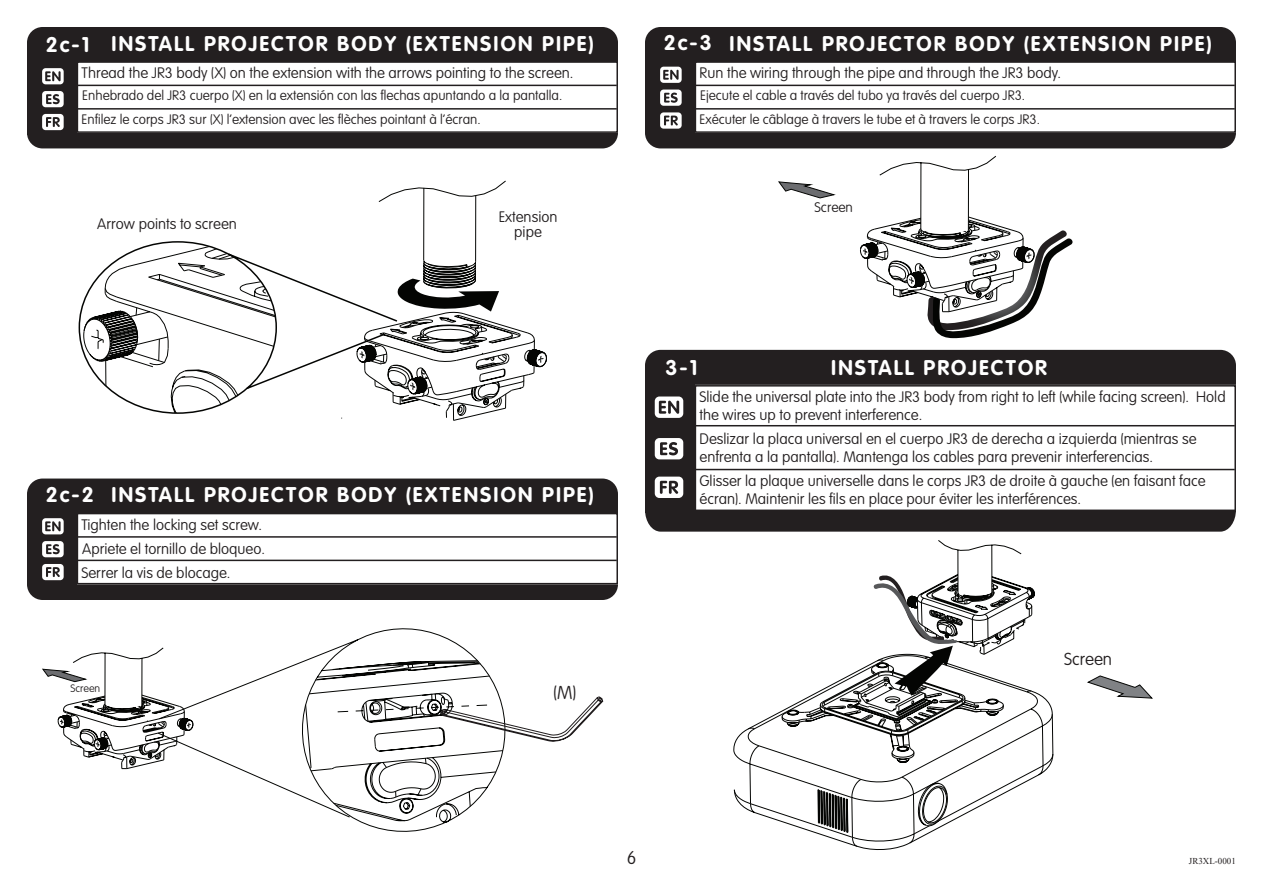
<style>
.page{position:relative;width:1263px;height:893px;background:#fff}
.page>*{position:absolute;margin:0;border:0;box-sizing:border-box;transform-origin:0 0}
.t1{font:700 21px "VAG Rounded Std";letter-spacing:.1em;color:#fff}
.t2{font:100 18.3px "VAG Rounded Std";color:#231f20}
.t3{font:100 18px "VAG Rounded Std";color:#231f20}
.t4{font:100 17.1px "VAG Rounded Std";color:#231f20}
.t5{font:100 15px/18px "VAG Rounded Std";color:#231f20}
.t6{font:100 13.8px "VAG Rounded Std";color:#231f20}
.t7{font:100 13.5px "VAG Rounded Std";color:#231f20}
.t8{font:100 10.65px "VAG Rounded Std";color:#231f20}
.t9{font:9px "Times New Roman";color:#231f20}
</style>
<div class="page">
<div style="left:645px;top:27px;width:591px;height:34px;background:#231f20"></div>
<div style="left:645px;top:59px;width:50px;height:74px;background:#231f20"></div>
<div style="left:695px;top:61px;width:541px;height:72px;border:2px solid #231f20"></div>
<hr style="left:696px;top:85px;width:539px;height:1px;background:#231f20">
<hr style="left:696px;top:108px;width:539px;height:2px;background:#231f20">
<div style="left:660px;top:90px;width:22px;height:16px;background:#fff;border-radius:3px"></div>
<svg style="left:664px;top:93px;width:14px;height:10px"></svg>
<div style="left:660px;top:112px;width:22px;height:17px;background:#fff;border-radius:3px"></div>
<svg style="left:664px;top:116px;width:14px;height:9px"></svg>
<div style="left:660px;top:67px;width:22px;height:16px;background:#fff;border-radius:3px"></div>
<svg style="left:663px;top:70px;width:15px;height:10px"></svg>
<div style="left:645px;top:133px;width:591px;height:15px;background:#231f20"></div>
<svg style="left:860px;top:156px;width:213px;height:182px"></svg>
<svg style="left:778px;top:182px;width:57px;height:16px"></svg>
<div style="left:645px;top:350px;width:591px;height:35px;background:#231f20"></div>
<div style="left:645px;top:383px;width:50px;height:130px;background:#231f20"></div>
<div style="left:695px;top:385px;width:541px;height:127px;border:2px solid #231f20"></div>
<hr style="left:696px;top:425px;width:539px;height:1px;background:#231f20">
<hr style="left:696px;top:469px;width:539px;height:1px;background:#231f20">
<div style="left:655px;top:438px;width:28px;height:21px;background:#fff;border-radius:5px"></div>
<svg style="left:660px;top:442px;width:18px;height:13px"></svg>
<div style="left:655px;top:477px;width:28px;height:21px;background:#fff;border-radius:5px"></div>
<svg style="left:660px;top:481px;width:18px;height:13px"></svg>
<svg style="left:655px;top:396px;width:28px;height:22px"></svg>
<svg style="left:659px;top:401px;width:20px;height:13px"></svg>
<div style="left:645px;top:510px;width:591px;height:22px;background:#231f20"></div>
<svg style="left:957px;top:692px;width:96px;height:127px"></svg>
<svg style="left:750px;top:710px;width:207px;height:137px"></svg>
<svg style="left:1087px;top:676px;width:65px;height:22px"></svg>
<svg style="left:782px;top:540px;width:253px;height:223px"></svg>
<div style="left:27px;top:27px;width:591px;height:34px;background:#231f20"></div>
<div style="left:27px;top:61px;width:50px;height:73px;background:#231f20"></div>
<div style="left:77px;top:61px;width:541px;height:72px;border:2px solid #231f20"></div>
<hr style="left:78px;top:85px;width:539px;height:1px;background:#231f20">
<hr style="left:78px;top:108px;width:539px;height:2px;background:#231f20">
<div style="left:42px;top:91px;width:22px;height:16px;background:#fff;border-radius:3px"></div>
<svg style="left:46px;top:94px;width:14px;height:10px"></svg>
<div style="left:42px;top:114px;width:22px;height:16px;background:#fff;border-radius:3px"></div>
<svg style="left:46px;top:117px;width:14px;height:10px"></svg>
<div style="left:42px;top:68px;width:22px;height:16px;background:#fff;border-radius:3px"></div>
<svg style="left:45px;top:71px;width:16px;height:10px"></svg>
<div style="left:27px;top:133px;width:591px;height:15px;background:#231f20"></div>
<svg style="left:42px;top:651px;width:116px;height:118px"></svg>
<svg style="left:158px;top:628px;width:320px;height:204px"></svg>
<svg style="left:305px;top:660px;width:298px;height:161px"></svg>
<svg style="left:78px;top:241px;width:279px;height:173px"></svg>
<svg style="left:357px;top:180px;width:190px;height:241px"></svg>
<div style="left:27px;top:479px;width:591px;height:34px;background:#231f20"></div>
<div style="left:27px;top:511px;width:50px;height:73px;background:#231f20"></div>
<div style="left:77px;top:513px;width:541px;height:71px;border:2px solid #231f20"></div>
<hr style="left:78px;top:536px;width:539px;height:2px;background:#231f20">
<hr style="left:78px;top:560px;width:539px;height:1px;background:#231f20">
<div style="left:42px;top:541px;width:22px;height:16px;background:#fff;border-radius:3px"></div>
<svg style="left:46px;top:544px;width:14px;height:10px"></svg>
<div style="left:42px;top:564px;width:22px;height:16px;background:#fff;border-radius:3px"></div>
<svg style="left:46px;top:567px;width:14px;height:10px"></svg>
<div style="left:42px;top:518px;width:22px;height:16px;background:#fff;border-radius:3px"></div>
<svg style="left:45px;top:521px;width:16px;height:10px"></svg>
<svg style="left:27px;top:584px;width:591px;height:16px;background:#282425"></svg>
<p class="t1" style="left:46px;top:32px;width:46px">2c-1</p>
<p class="t1" style="left:112px;top:31px;width:484px">INSTALL PROJECTOR BODY (EXTENSION PIPE)</p>
<p class="t5" style="left:82px;top:64px;width:493px">Thread the JR3 body (X) on the extension with the arrows pointing to the screen.</p>
<p class="t7" style="left:82px;top:88px;width:481px">Enhebrado del JR3 cuerpo (X) en la extensión con las flechas apuntando a la pantalla.</p>
<p class="t7" style="left:82px;top:111px;width:401px">Enfilez le corps JR3 sur (X) l’extension avec les flèches pointant à l’écran.</p>
<p class="t5" style="left:97px;top:215px;width:141px">Arrow points to screen</p>
<p class="t5" style="left:499px;top:210px;width:60px;line-height:15px;text-align:center">Extension pipe</p>
<p class="t1" style="left:46px;top:482px;width:50px">2c-2</p>
<p class="t1" style="left:112px;top:483px;width:484px">INSTALL PROJECTOR BODY (EXTENSION PIPE)</p>
<p class="t5" style="left:82px;top:516px;width:182px">Tighten the locking set screw.</p>
<p class="t5" style="left:82px;top:541px;width:184px">Apriete el tornillo de bloqueo.</p>
<p class="t5" style="left:82px;top:564px;width:150px">Serrer la vis de blocage.</p>
<p class="t8" style="left:71px;top:683px;width:31px">Screen</p>
<p class="t2" style="left:553px;top:682px;width:24px">(M)</p>
<p class="t1" style="left:664px;top:31px;width:50px">2c-3</p>
<p class="t1" style="left:730px;top:31px;width:484px">INSTALL PROJECTOR BODY (EXTENSION PIPE)</p>
<p class="t5" style="left:700px;top:64px;width:363px">Run the wiring through the pipe and through the JR3 body.</p>
<p class="t7" style="left:700px;top:88px;width:326px">Ejecute el cable a través del tubo ya través del cuerpo JR3.</p>
<p class="t7" style="left:700px;top:111px;width:342px">Exécuter le câblage à travers le tube et à travers le corps JR3.</p>
<p class="t6" style="left:814px;top:199px;width:40px">Screen</p>
<p class="t1" style="left:665px;top:355px;width:34px">3-1</p>
<p class="t1" style="left:831px;top:355px;width:217px">INSTALL PROJECTOR</p>
<p class="t5" style="left:700px;top:388px;width:528px">Slide the universal plate into the JR3 body from right to left (while facing screen). Hold the wires up to prevent interference.</p>
<p class="t5" style="left:700px;top:430px;width:498px">Deslizar la placa universal en el cuerpo JR3 de derecha a izquierda (mientras se enfrenta a la pantalla). Mantenga los cables para prevenir interferencias.</p>
<p class="t5" style="left:700px;top:472px;width:507px">Glisser la plaque universelle dans le corps JR3 de droite à gauche (en faisant face écran). Maintenir les fils en place pour éviter les interférences.</p>
<p class="t4" style="left:1064px;top:649px;width:49px">Screen</p>
<p class="t3" style="left:627px;top:847px;width:11px">6</p>
<p class="t9" style="left:1189px;top:855px;width:48px">JR3XL-0001</p>
</div>
